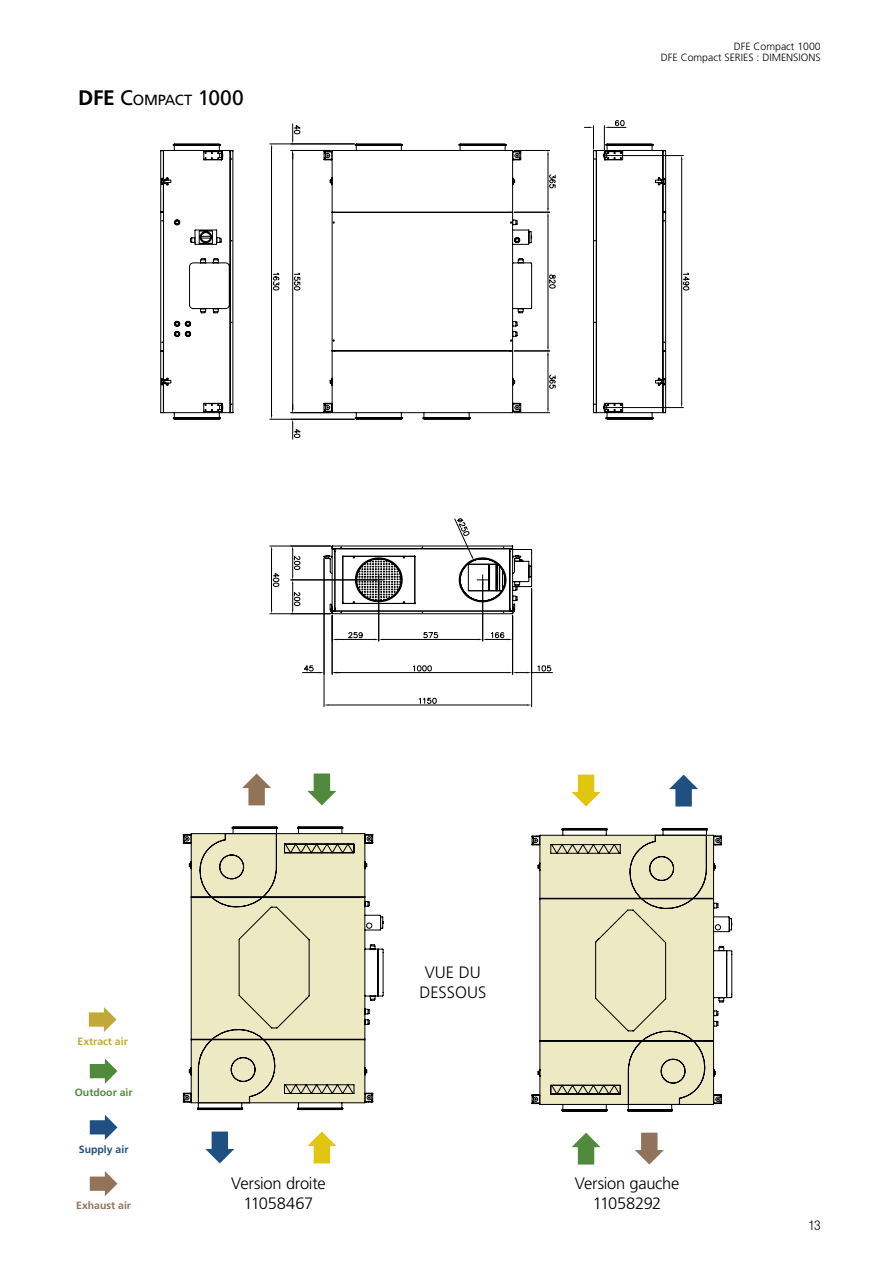
<style>
.page{position:relative;width:893px;height:1263px;background:#fff}
.page>*{position:absolute;margin:0;border:0;box-sizing:border-box;transform-origin:0 0}
.t1{font:300 16.5px/19.8px "Frutiger LT Std";letter-spacing:-.015em;color:#000;text-align:center}
.t2{font:14.7px "Frutiger LT Std";letter-spacing:-.03em;color:#000}
.t3{font:300 condensed 13.5px "Helvetica Neue LT Std";color:#000}
.t4{font:300 10.5px/10.5px "Frutiger LT Std";color:#000;text-align:right}
.t5{font:700 10.5px "Frutiger LT Std";color:#508a3d}
.t6{font:700 10.5px "Frutiger LT Std";color:#c2a839}
.t7{font:700 10.5px "Frutiger LT Std";color:#917359}
.t8{font:700 10.5px "Frutiger LT Std";color:#205081}
.s1{font-weight:700;font-size:21px}
.s2{font-size:21px}
</style>
<div class="page">
<svg style="left:90px;top:1059px;width:27px;height:25px"></svg>
<svg style="left:89px;top:1007px;width:27px;height:25px"></svg>
<svg style="left:90px;top:1115px;width:27px;height:25px"></svg>
<svg style="left:90px;top:1171px;width:27px;height:25px"></svg>
<svg style="left:160px;top:143px;width:61px;height:271px"></svg>
<svg style="left:163px;top:150px;width:71px;height:270px"></svg>
<svg style="left:627px;top:143px;width:57px;height:129px"></svg>
<svg style="left:627px;top:272px;width:63px;height:148px"></svg>
<svg style="left:269px;top:120px;width:358px;height:320px"></svg>
<svg style="left:373px;top:120px;width:183px;height:320px"></svg>
<svg style="left:307px;top:1131px;width:29px;height:32px"></svg>
<svg style="left:307px;top:773px;width:29px;height:32px"></svg>
<svg style="left:242px;top:773px;width:29px;height:32px"></svg>
<svg style="left:205px;top:1131px;width:29px;height:32px"></svg>
<svg style="left:373px;top:834px;width:10px;height:269px"></svg>
<svg style="left:191px;top:826px;width:182px;height:284px"></svg>
<svg style="left:183px;top:833px;width:171px;height:270px;background:#dddab8"></svg>
<svg style="left:571px;top:775px;width:30px;height:31px"></svg>
<svg style="left:571px;top:1133px;width:30px;height:31px"></svg>
<svg style="left:635px;top:1133px;width:29px;height:31px"></svg>
<svg style="left:669px;top:775px;width:29px;height:31px"></svg>
<hr style="left:627px;top:1110px;width:46px;height:1px;background:#000">
<hr style="left:627px;top:1109px;width:46px;height:1px;background:#000">
<hr style="left:628px;top:1111px;width:44px;height:1px;background:#000">
<hr style="left:662px;top:829px;width:45px;height:1px;background:#000">
<hr style="left:662px;top:830px;width:45px;height:1px;background:#000">
<hr style="left:663px;top:828px;width:43px;height:1px;background:#000">
<hr style="left:562px;top:1110px;width:45px;height:1px;background:#000">
<hr style="left:562px;top:1109px;width:45px;height:1px;background:#000">
<hr style="left:563px;top:1111px;width:43px;height:1px;background:#000">
<hr style="left:562px;top:829px;width:45px;height:1px;background:#000">
<hr style="left:562px;top:830px;width:45px;height:1px;background:#000">
<hr style="left:563px;top:828px;width:43px;height:1px;background:#000">
<svg style="left:722px;top:916px;width:10px;height:87px"></svg>
<svg style="left:532px;top:835px;width:190px;height:270px;background:#dedbbb"></svg>
<svg style="left:269px;top:518px;width:284px;height:189px"></svg>
<p class="t2" style="left:78px;top:91px;width:167px"><span class="s1">DFE</span> <span class="s2">C</span>OMPACT <span class="s2">1000</span></p>
<p class="t4" style="left:661px;top:42px;width:161px">DFE Compact 1000<br>DFE Compact SERIES : DIMENSIONS</p>
<p class="t6" style="left:78px;top:1035px;width:52px">Extract air</p>
<p class="t5" style="left:75px;top:1086px;width:59px">Outdoor air</p>
<p class="t8" style="left:79px;top:1143px;width:51px">Supply air</p>
<p class="t7" style="left:76px;top:1199px;width:56px">Exhaust air</p>
<p class="t1" style="left:231px;top:1174px;width:96px">Version droite<br>11058467</p>
<p class="t1" style="left:419px;top:963px;width:68px">VUE DU<br>DESSOUS</p>
<p class="t1" style="left:575px;top:1174px;width:106px">Version gauche<br>11058292</p>
<p class="t3" style="left:808px;top:1217px;width:14px">13</p>
</div>
